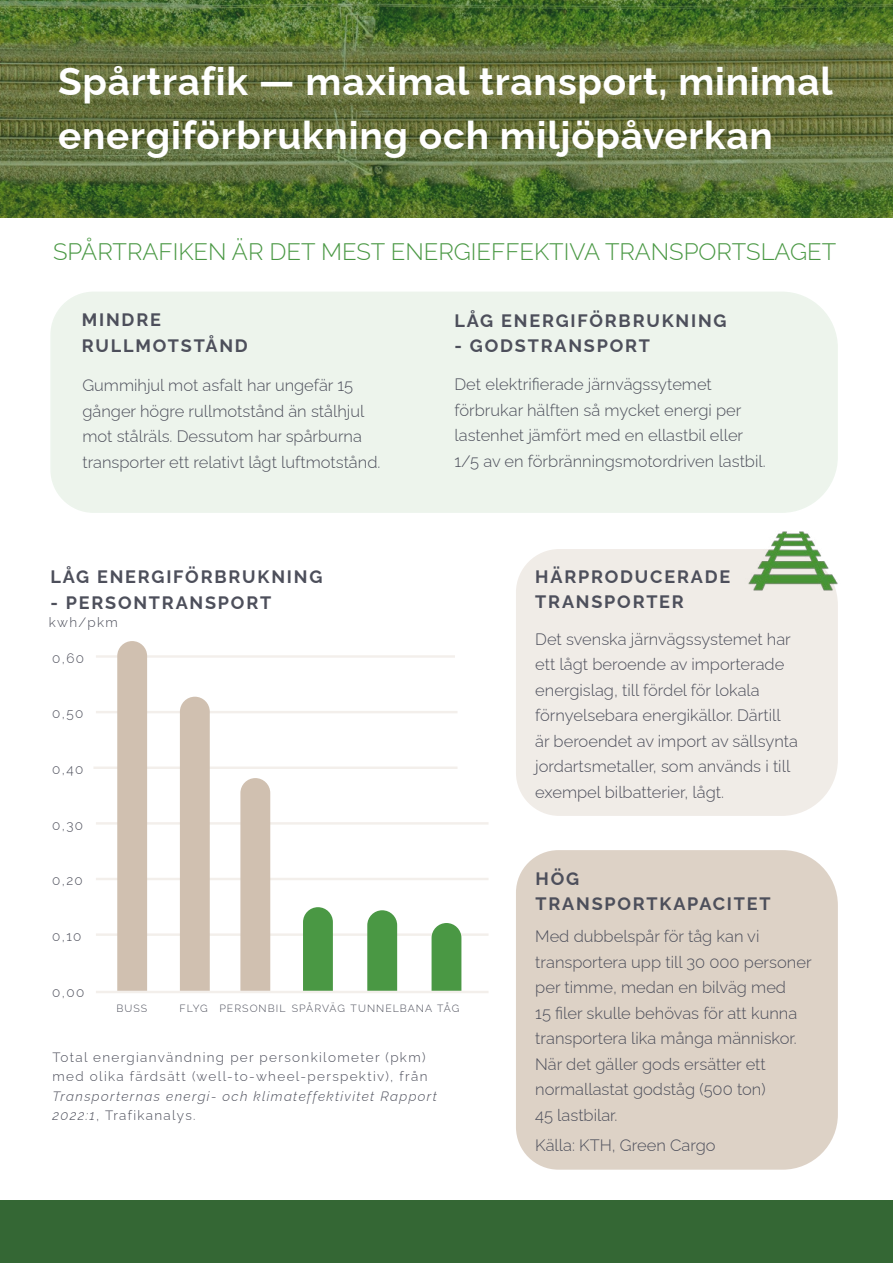
<style>
.page{position:relative;width:893px;height:1263px;background:#fff}
.page>*{position:absolute;margin:0;border:0;box-sizing:border-box;transform-origin:0 0}
.t1{font:700 38.7px/54px "Raleway";letter-spacing:.02em;color:#fff}
.t2{font:300 23.85px "Raleway";color:#4a9844}
.t3{font:700 18px/25.5px "Raleway";letter-spacing:.1em;color:#4d4f5b}
.t4{font:300 16.5px/25.5px "Raleway";color:#4d4f5b}
.t5{font:300 13.5px/19.5px "Raleway";letter-spacing:.1em;color:#4d4f5b}
.t6{font:italic 300 13.5px/19.5px "Raleway";letter-spacing:.1em;color:#4d4f5b}
.t7{font:300 10.5px "Raleway";letter-spacing:.1em;color:#4d4f5b}
.s1{font-style:normal}
</style>
<div class="page">
<div style="left:516px;top:549px;width:322px;height:267px;background:#f0ece7"></div>
<div style="left:50px;top:292px;width:788px;height:221px;background:#edf4ec"></div>
<svg style="left:0;top:0;width:893px;height:217px;background:#5d7237"></svg>
<hr style="left:96px;top:655px;width:359px;height:3px;background:#d0c0b0">
<hr style="left:96px;top:711px;width:362px;height:2px;background:#d0c0b0">
<hr style="left:93px;top:766px;width:365px;height:3px;background:#d0c0b0">
<hr style="left:96px;top:822px;width:393px;height:3px;background:#d0c0b0">
<hr style="left:96px;top:878px;width:393px;height:2px;background:#d0c0b0">
<hr style="left:96px;top:933px;width:393px;height:3px;background:#d0c0b0">
<div style="left:432px;top:923px;width:29px;height:68px;background:#4a9844"></div>
<svg style="left:367px;top:910px;width:30px;height:81px;background:#539d4e"></svg>
<div style="left:240px;top:778px;width:30px;height:213px;background:#d0c0b0"></div>
<div style="left:180px;top:697px;width:30px;height:294px;background:#d0c0b0"></div>
<svg style="left:303px;top:907px;width:30px;height:84px;background:#529c4c"></svg>
<svg style="left:117px;top:641px;width:30px;height:350px;background:#d1c1b2"></svg>
<img style="left:744px;top:512px;width:94px;height:97px">
<div style="left:516px;top:850px;width:322px;height:320px;background:#ddd2c6"></div>
<hr style="left:96px;top:991px;width:393px;height:2px;background:#d0c0b0">
<div style="left:0;top:1200px;width:893px;height:63px;background:#346734"></div>
<h1 class="t1" style="left:58px;top:50px;width:776px">Spårtrafik — maximal transport, minimal energiförbrukning och miljöpåverkan</h1>
<h2 class="t2" style="left:53px;top:233px;width:784px">SPÅRTRAFIKEN ÄR DET MEST ENERGIEFFEKTIVA TRANSPORTSLAGET</h2>
<p class="t3" style="left:82px;top:305px;width:167px">MINDRE<br>RULLMOTSTÅND</p>
<p class="t4" style="left:82px;top:371px;width:299px">Gummihjul mot asfalt har ungefär 15 gånger högre rullmotstånd än stålhjul mot stålräls. Dessutom har spårburna transporter ett relativt lågt luftmotstånd.</p>
<p class="t3" style="left:50px;top:562px;width:274px">LÅG ENERGIFÖRBRUKNING</p>
<p class="t3" style="left:50px;top:588px;width:222px">- PERSONTRANSPORT</p>
<p class="t5" style="left:49px;top:611px;width:70px">kwh/pkm</p>
<p class="t5" style="left:52px;top:647px;width:33px">0,60</p>
<p class="t5" style="left:52px;top:702px;width:33px">0,50</p>
<p class="t5" style="left:52px;top:758px;width:32px">0,40</p>
<p class="t5" style="left:52px;top:814px;width:32px">0,30</p>
<p class="t5" style="left:52px;top:869px;width:32px">0,20</p>
<p class="t3" style="left:455px;top:306px;width:274px">LÅG ENERGIFÖRBRUKNING</p>
<p class="t3" style="left:455px;top:331px;width:197px">- GODSTRANSPORT</p>
<p class="t4" style="left:455px;top:370px;width:313px">Det elektrifierade järnvägssytemet förbrukar hälften så mycket energi per lastenhet jämfört med en ellastbil eller 1/5 av en förbränningsmotordriven lastbil.</p>
<p class="t3" style="left:535px;top:562px;width:196px">HÄRPRODUCERADE<br>TRANSPORTER</p>
<p class="t4" style="left:535px;top:624px;width:264px">Det svenska järnvägssystemet har ett lågt beroende av importerade energislag, till fördel för lokala förnyelsebara energikällor. Därtill är beroendet av import av sällsynta jordartsmetaller, som används i till exempel bilbatterier, lågt.</p>
<p class="t3" style="left:536px;top:864px;width:237px">HÖG<br>TRANSPORTKAPACITET</p>
<p class="t5" style="left:52px;top:925px;width:31px">0,10</p>
<p class="t5" style="left:52px;top:981px;width:34px">0,00</p>
<p class="t7" style="left:117px;top:1000px;width:32px">BUSS</p>
<p class="t7" style="left:180px;top:1000px;width:30px">FLYG</p>
<p class="t7" style="left:292px;top:1000px;width:169px">SPÅRVÄG TUNNELBANA TÅG</p>
<p class="t7" style="left:219px;top:1000px;width:68px">PERSONBIL</p>
<p class="t5" style="left:52px;top:1045px;width:377px">Total energianvändning per personkilometer (pkm) med olika färdsätt (well-to-wheel-perspektiv), från</p>
<p class="t6" style="left:52px;top:1084px;width:386px">Transporternas energi- och klimateffektivitet Rapport<br>2022:1<span class="s1">, Trafikanalys.</span></p>
<p class="t4" style="left:535px;top:922px;width:278px">Med dubbelspår för tåg kan vi transportera upp till 30 000 personer per timme, medan en bilväg med<br>15 filer skulle behövas för att kunna transportera lika många människor.<br>När det gäller gods ersätter ett normallastat godståg (500 ton)<br>45 lastbilar.</p>
<p class="t4" style="left:535px;top:1130px;width:182px">Källa: KTH, Green Cargo</p>
</div>
